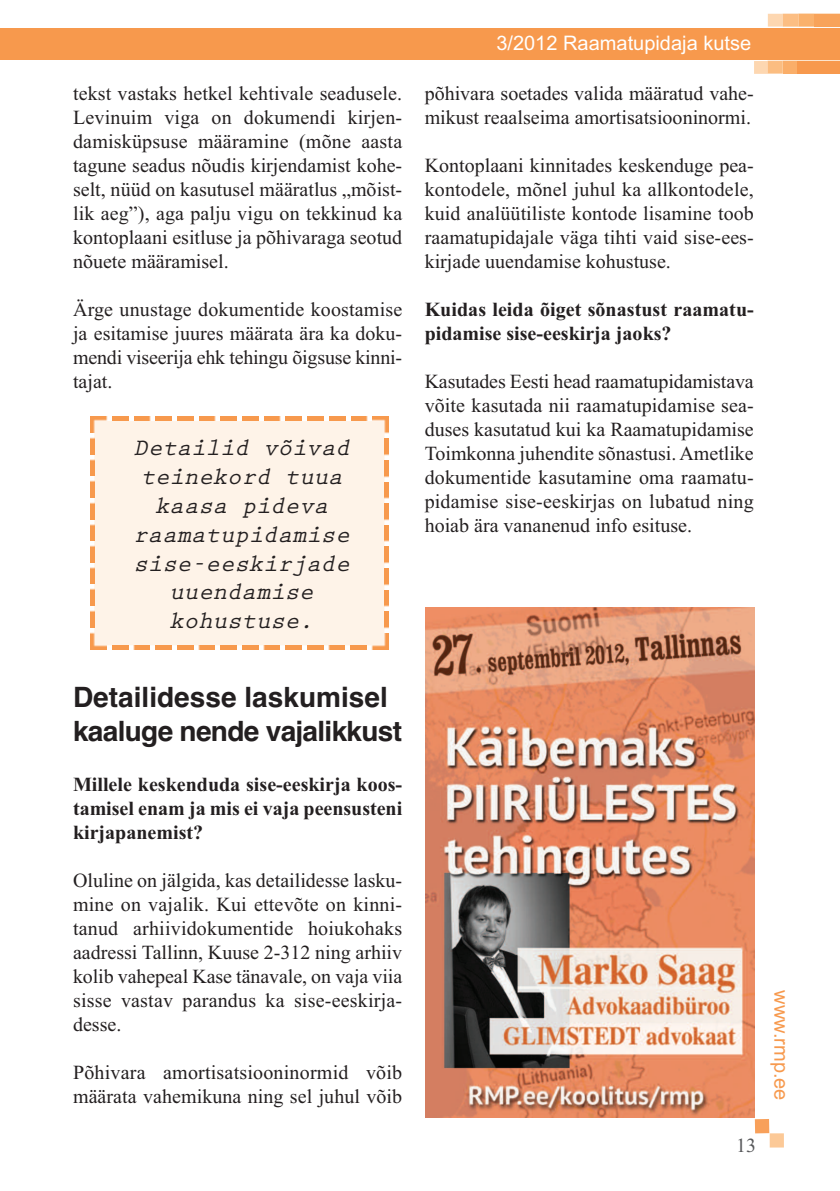
<style>
.page{position:relative;width:840px;height:1191px;background:#fff}
.page>*{position:absolute;margin:0;border:0;box-sizing:border-box;transform-origin:0 0}
.t1{font:700 28px/33.6px "Helvetica";letter-spacing:-.01em;color:#231f20}
.t2{font:italic 700 24px/28.8px "Prestige Elite Std";color:#231f20;text-align:center}
.t3{font:20px/24px "Times New Roman";color:#231f20;text-align:justify}
.t4{font:700 20px/24.2px "Times New Roman";color:#231f20;text-align:justify}
.t5{font:20px "Arial";color:#fff}
.t6{font:20px "Arial";color:#f7994d}
.t7{font:20px "Times New Roman";color:#57585a}
</style>
<div class="page">
<div style="left:0;top:28px;width:839px;height:31px;background:#f7994d"></div>
<svg style="left:754px;top:61px;width:85px;height:13px"></svg>
<div style="left:782px;top:61px;width:57px;height:12px;background:#faae69"></div>
<div style="left:796px;top:61px;width:43px;height:12px;background:#f7994d"></div>
<svg style="left:767px;top:14px;width:46px;height:13px"></svg>
<div style="left:813px;top:14px;width:26px;height:13px;background:#f8a35a"></div>
<div style="left:769px;top:1133px;width:14px;height:14px;background:#fcc997"></div>
<div style="left:754px;top:1119px;width:14px;height:14px;background:#f8a05a"></div>
<div style="left:94px;top:421px;width:290px;height:224px;background:#fef3e8"></div>
<img style="left:90px;top:417px;width:18px;height:16px">
<img style="left:112px;top:417px;width:256px;height:4px">
<img style="left:372px;top:417px;width:16px;height:22px">
<img style="left:384px;top:439px;width:4px;height:194px">
<img style="left:366px;top:633px;width:22px;height:16px">
<img style="left:106px;top:645px;width:260px;height:4px">
<img style="left:90px;top:627px;width:16px;height:22px">
<img style="left:90px;top:437px;width:4px;height:190px">
<img style="left:425px;top:607px;width:328px;height:510px">
<p class="t3" style="left:73px;top:81px;width:330px">tekst vastaks hetkel kehtivale seadusele.<br>Levinuim viga on dokumendi kirjen&shy;damisküpsuse määramine (mõne aasta tagune seadus nõudis kirjendamist kohe&shy;selt, nüüd on kasutusel määratlus „mõist&shy;lik aeg”), aga palju vigu on tekkinud ka kontoplaani esitluse ja põhivaraga seotud nõuete määramisel.</p>
<p class="t3" style="left:73px;top:297px;width:330px">Ärge unustage dokumentide koostamise ja esitamise juures määrata ära ka doku&shy;mendi viseerija ehk tehingu õigsuse kinni&shy;tajat.</p>
<p class="t2" style="left:133px;top:435px;width:223px">Detailid võivad teinekord tuua kaasa pideva raamatupidamise sise-eeskirjade uuendamise kohustuse.</p>
<p class="t5" style="left:496px;top:31px;width:256px">3/2012 Raamatupidaja kutse</p>
<p class="t3" style="left:424px;top:81px;width:330px">põhivara soetades valida määratud vahe&shy;mikust reaalseima amortisatsiooninormi.</p>
<p class="t3" style="left:424px;top:153px;width:330px">Kontoplaani kinnitades keskenduge pea&shy;kontodele, mõnel juhul ka allkontodele, kuid analüütiliste kontode lisamine toob raamatupidajale väga tihti vaid sise-ees&shy;kirjade uuendamise kohustuse.</p>
<p class="t4" style="left:424px;top:297px;width:330px">Kuidas leida õiget sõnastust raamatu&shy;pidamise sise-eeskirja jaoks?</p>
<p class="t3" style="left:424px;top:369px;width:330px">Kasutades Eesti head raamatupidamistava võite kasutada nii raamatupidamise sea&shy;duses kasutatud kui ka Raamatupidamise Toimkonna juhendite sõnastusi. Ametlike dokumentide kasutamine oma raamatu&shy;pidamise sise-eeskirjas on lubatud ning hoiab ära vananenud info esituse.</p>
<h1 class="t1" style="left:73px;top:681px;width:330px">Detailidesse laskumisel kaaluge nende vajalikkust</h1>
<p class="t4" style="left:73px;top:772px;width:330px">Millele keskenduda sise-eeskirja koos&shy;tamisel enam ja mis ei vaja peensusteni kirjapanemist?</p>
<p class="t3" style="left:73px;top:868px;width:330px">Oluline on jälgida, kas detailidesse lasku&shy;mine on vajalik. Kui ettevõte on kinni&shy;tanud arhiividokumentide hoiukohaks aadressi Tallinn, Kuuse 2-312 ning arhiiv kolib vahepeal Kase tänavale, on vaja viia sisse vastav parandus ka sise-eeskirja&shy;desse.</p>
<p class="t3" style="left:73px;top:1060px;width:330px">Põhivara amortisatsiooninormid võib määrata vahemikuna ning sel juhul võib</p>
<p class="t7" style="left:735px;top:1133px;width:21px">13</p>
<p class="t6" style="left:792px;top:990px;width:112px;rotate:90deg">www.rmp.ee</p>
</div>
